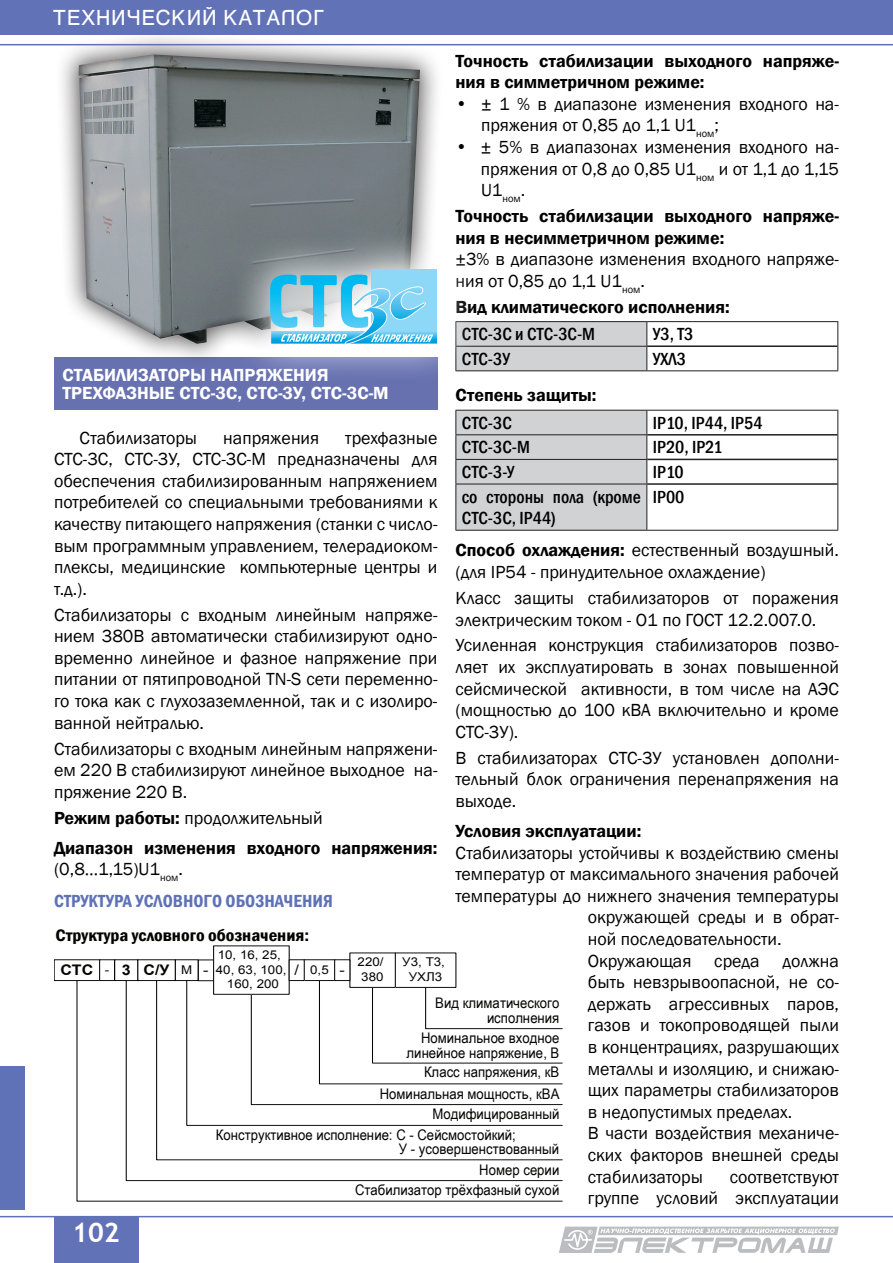
<style>
.page{position:relative;width:893px;height:1263px;background:#fff}
.page>*{position:absolute;margin:0;border:0;box-sizing:border-box;transform-origin:0 0}
.t1{font:700 27px "Trebuchet MS";color:#fff}
.t2{font:500 21px "Vanta";color:#fff}
.t3{font:18px/21.6px "Franklin Gothic";color:#000;text-align:justify}
.t4{font:600 18px/21.6px "Franklin Gothic";color:#000}
.t5{font:500 condensed 18px/21.6px "Franklin Gothic";color:#000}
.t6{font:600 18px/18px "Franklin Gothic";color:#fff}
.t7{font:600 condensed 18px "Franklin Gothic";color:#6072b7}
.t8{font:600 condensed 17.1px "Franklin Gothic";color:#040503;scale:1.1 1}
.t9{font:14.55px/14.7px "Arial Narrow";color:#040503;text-align:right;scale:1.1 1}
.t10{font:700 14.55px "Arial";color:#040503;scale:1.1 1}
.t11{font:12.15px/14.5px "Arial";color:#040503;text-align:center;scale:1.1 1}
.s1{font-weight:500;font-stretch:condensed}
.s2{font-weight:600}
.s3{font-weight:400}
.s4{font-weight:400;font-size:12.15px}
.s5{font-size:14.55px}
</style>
<div class="page">
<hr style="left:455px;top:321px;width:192px;height:1px;background:#231f20">
<hr style="left:647px;top:321px;width:191px;height:1px;background:#231f20">
<div style="left:477px;top:322px;width:170px;height:48px;background:#d1d2d4"></div>
<svg style="left:837px;top:322px;width:1px;height:48px"></svg>
<hr style="left:455px;top:370px;width:192px;height:1px;background:#231f20">
<hr style="left:647px;top:370px;width:191px;height:1px;background:#231f20">
<hr style="left:647px;top:345px;width:190px;height:2px;background:#231f20">
<hr style="left:647px;top:410px;width:191px;height:1px;background:#231f20">
<div style="left:455px;top:410px;width:192px;height:120px;background:#d1d2d4"></div>
<svg style="left:837px;top:411px;width:1px;height:73px"></svg>
<hr style="left:455px;top:484px;width:192px;height:1px;background:#231f20">
<hr style="left:455px;top:484px;width:1px;height:46px;background:#231f20">
<hr style="left:646px;top:484px;width:1px;height:46px;background:#231f20">
<hr style="left:837px;top:484px;width:1px;height:46px;background:#231f20">
<hr style="left:455px;top:530px;width:192px;height:1px;background:#231f20">
<hr style="left:647px;top:530px;width:191px;height:1px;background:#231f20">
<hr style="left:647px;top:434px;width:190px;height:2px;background:#231f20">
<hr style="left:647px;top:459px;width:190px;height:1px;background:#231f20">
<hr style="left:647px;top:483px;width:190px;height:2px;background:#231f20">
<div style="left:54px;top:357px;width:383px;height:53px;background:#6771b0"></div>
<div style="left:55px;top:31px;width:388px;height:335px;background:#231f20;opacity:.75"></div>
<div style="left:66px;top:52px;width:367px;height:294px;background:#231f20;opacity:.75"></div>
<svg style="left:231px;top:229px;width:246px;height:154px"></svg>
<div style="left:371px;top:269px;width:66px;height:72px;background:#8dd7f7"></div>
<svg style="left:270px;top:275px;width:167px;height:69px"></svg>
<div style="left:0;top:0;width:893px;height:34px;background:#6272b7"></div>
<div style="left:54px;top:1216px;width:84px;height:47px;background:#6272b7"></div>
<svg style="left:559px;top:1226px;width:280px;height:27px"></svg>
<hr style="left:0;top:1216px;width:893px;height:1px;background:#6072b7">
<hr style="left:0;top:44px;width:893px;height:1px;background:#6072b7">
<div style="left:0;top:1066px;width:24px;height:143px;background:#6072b7"></div>
<div style="left:198px;top:960px;width:16px;height:21px;border:1px solid #040503"></div>
<div style="left:99px;top:959px;width:16px;height:22px;border:1px solid #040503"></div>
<div style="left:334px;top:959px;width:16px;height:22px;border:1px solid #040503"></div>
<svg style="left:77px;top:980px;width:486px;height:221px"></svg>
<p class="t2" style="left:53px;top:6px;width:273px">Технический каталог</p>
<p class="t4" style="left:455px;top:50px;width:385px">Точность стабилизации выходного напряже&shy;ния в симметричном режиме:</p>
<p class="t3" style="left:481px;top:93px;width:359px;text-indent:-26px"><span class="s1">•</span> ± 1 % в диапазоне изменения входного на&shy;пряжения от 0,85 до 1,1 U1<sub>ном</sub>;</p>
<p class="t3" style="left:481px;top:137px;width:359px;text-indent:-26px"><span class="s1">•</span> ± 5% в диапазонах изменения входного на&shy;пряжения от 0,8 до 0,85 U1<sub>ном</sub> и от 1,1 до 1,15<br>U1<sub>ном</sub>.</p>
<p class="t4" style="left:455px;top:205px;width:385px">Точность стабилизации выходного напряже&shy;ния в несимметричном режиме:</p>
<p class="t3" style="left:455px;top:249px;width:385px">±3% в диапазоне изменения входного напряже&shy;ния от 0,85 до 1,1 U1<sub>ном</sub>.</p>
<p class="t4" style="left:455px;top:296px;width:276px">Вид климатического исполнения:</p>
<p class="t5" style="left:462px;top:323px;width:135px">СТС-3С и СТС-3С-М</p>
<p class="t5" style="left:653px;top:323px;width:42px">У3, Т3</p>
<p class="t5" style="left:462px;top:348px;width:50px">СТС-3У</p>
<p class="t5" style="left:653px;top:348px;width:35px">УХЛ3</p>
<p class="t4" style="left:455px;top:385px;width:143px">Степень защиты:</p>
<p class="t5" style="left:462px;top:412px;width:52px">СТС-3С</p>
<p class="t5" style="left:653px;top:412px;width:111px">IP10, IP44, IP54</p>
<p class="t5" style="left:462px;top:436px;width:70px">СТС-3С-M</p>
<p class="t5" style="left:653px;top:436px;width:71px">IP20, IP21</p>
<p class="t5" style="left:462px;top:461px;width:54px">СТС-3-У</p>
<p class="t5" style="left:653px;top:461px;width:32px">IP10</p>
<p class="t5" style="left:462px;top:486px;width:180px">со стороны пола (кроме<br>СТС-3С, IP44)</p>
<p class="t5" style="left:653px;top:486px;width:33px">IP00</p>
<p class="t3" style="left:455px;top:540px;width:385px"><span class="s2">Способ охлаждения:</span> естественный воздушный. (для IP54 - принудительное охлаждение)</p>
<p class="t3" style="left:455px;top:587px;width:385px">Класс защиты стабилизаторов от поражения электрическим током - О1 по ГОСТ 12.2.007.0.</p>
<p class="t3" style="left:455px;top:635px;width:385px">Усиленная конструкция стабилизаторов позво&shy;ляет их эксплуатировать в зонах повышенной сейсмической активности, в том числе на АЭС (мощностью до 100 кВА включительно и кроме СТС-3У).</p>
<p class="t3" style="left:455px;top:747px;width:385px">В стабилизаторах СТС-3У установлен дополни&shy;тельный блок ограничения перенапряжения на выходе.</p>
<p class="t4" style="left:455px;top:820px;width:187px">Условия эксплуатации:</p>
<p class="t3" style="left:455px;top:842px;width:385px">Стабилизаторы устойчивы к воздействию смены</p>
<p class="t3" style="left:455px;top:864px;width:385px">температур от максимального значения рабочей</p>
<p class="t3" style="left:455px;top:885px;width:385px">температуры до нижнего значения температуры</p>
<p class="t3" style="left:588px;top:907px;width:253px">окружающей среды и в обрат-</p>
<p class="t3" style="left:588px;top:928px;width:195px">ной последовательности.</p>
<p class="t3" style="left:588px;top:950px;width:105px">Окружающая</p>
<p class="t3" style="left:714px;top:950px;width:47px">среда</p>
<p class="t6" style="left:63px;top:366px;width:328px">СТАБИЛИЗАТОРЫ НАПРЯЖЕНИЯ<br>ТРЕХФАЗНЫЕ СТС-3С, СТС-3У, СТС-3С-М</p>
<p class="t3" style="left:80px;top:427px;width:119px">Стабилизаторы</p>
<p class="t3" style="left:223px;top:427px;width:98px">напряжения</p>
<p class="t3" style="left:54px;top:427px;width:385px;text-indent:291px">трехфазные СТС-3С, СТС-3У, СТС-3С-М предназначены для обеспечения стабилизированным напряжением потребителей со специальными требованиями к качеству питающего напряжения (станки с число&shy;вым программным управлением, телерадиоком&shy;плексы, медицинские компьютерные центры и т.д.).</p>
<p class="t3" style="left:54px;top:604px;width:385px">Стабилизаторы с входным линейным напряже&shy;нием 380В автоматически стабилизируют одно&shy;временно линейное и фазное напряжение при питании от пятипроводной TN-S сети переменно&shy;го тока как с глухозаземленной, так и с изолиро&shy;ванной нейтралью.</p>
<p class="t3" style="left:54px;top:738px;width:385px">Стабилизаторы с входным линейным напряжени&shy;ем 220 В стабилизируют линейное выходное на&shy;пряжение 220 В.</p>
<p class="t4" style="left:54px;top:803px;width:385px;line-height:30.2px">Режим работы: <span class="s3">продолжительный<br></span>Диапазон изменения входного напряжения:</p>
<p class="t3" style="left:54px;top:859px;width:130px">(0,8…1,15)U1<sub>ном</sub>.</p>
<p class="t7" style="left:54px;top:889px;width:280px">СТРУКТУРА УСЛОВНОГО ОБОЗНАЧЕНИЯ</p>
<p class="t8" style="left:56px;top:923px;width:232px">Структура условного обозначения:</p>
<p class="t11" style="left:216px;top:948px;width:66px">10, 16, 25,<br>40, 63, 100,<br>160, 200</p>
<p class="t3" style="left:588px;top:950px;width:253px;text-align:left;text-indent:195px">должна быть невзрывоопасной, не со&shy;держать агрессивных паров, газов и токопроводящей пыли в концентрациях, разрушающих металлы и изоляцию, и снижаю&shy;щих параметры стабилизаторов в недопустимых пределах.<br>В части воздействия механиче&shy;ских факторов внешней среды стабилизаторы</p>
<p class="t11" style="left:357px;top:955px;width:25px">220/<br>380</p>
<p class="t10" style="left:60px;top:960px;width:32px">СТС</p>
<p class="t10" style="left:144px;top:960px;width:60px">С/У <span class="s4">М</span> <span class="s3">-</span></p>
<p class="t11" style="left:402px;top:955px;width:40px">У3, Т3,<br>УХЛ3</p>
<p class="t10" style="left:122px;top:960px;width:10px">3</p>
<p class="t11" style="left:294px;top:962px;width:47px"><span class="s5">/</span> 0,5 <span class="s5">-</span></p>
<p class="t11" style="left:105px;top:962px;width:6px">-</p>
<p class="t9" style="left:435px;top:995px;width:114px">Вид климатического исполнения</p>
<p class="t9" style="left:407px;top:1030px;width:140px">Номинальное входное линейное напряжение, В</p>
<p class="t9" style="left:424px;top:1064px;width:124px">Класс напряжения, кВ</p>
<p class="t9" style="left:380px;top:1085px;width:165px">Номинальная мощность, кВА</p>
<p class="t9" style="left:432px;top:1106px;width:117px">Модифицированный</p>
<p class="t9" style="left:399px;top:1127px;width:147px;text-align:left;text-indent:-183px">Конструктивное исполнение: С - Сейсмостойкий;<br>У - усовершенствованный</p>
<p class="t9" style="left:355px;top:1159px;width:187px;line-height:20.5px">Номер серии<br>Стабилизатор трёхфазный сухой</p>
<p class="t3" style="left:588px;top:1166px;width:253px;text-align:right">соответствуют<br>группе условий эксплуатации</p>
<h1 class="t1" style="left:72px;top:1216px;width:49px">102</h1>
</div>
